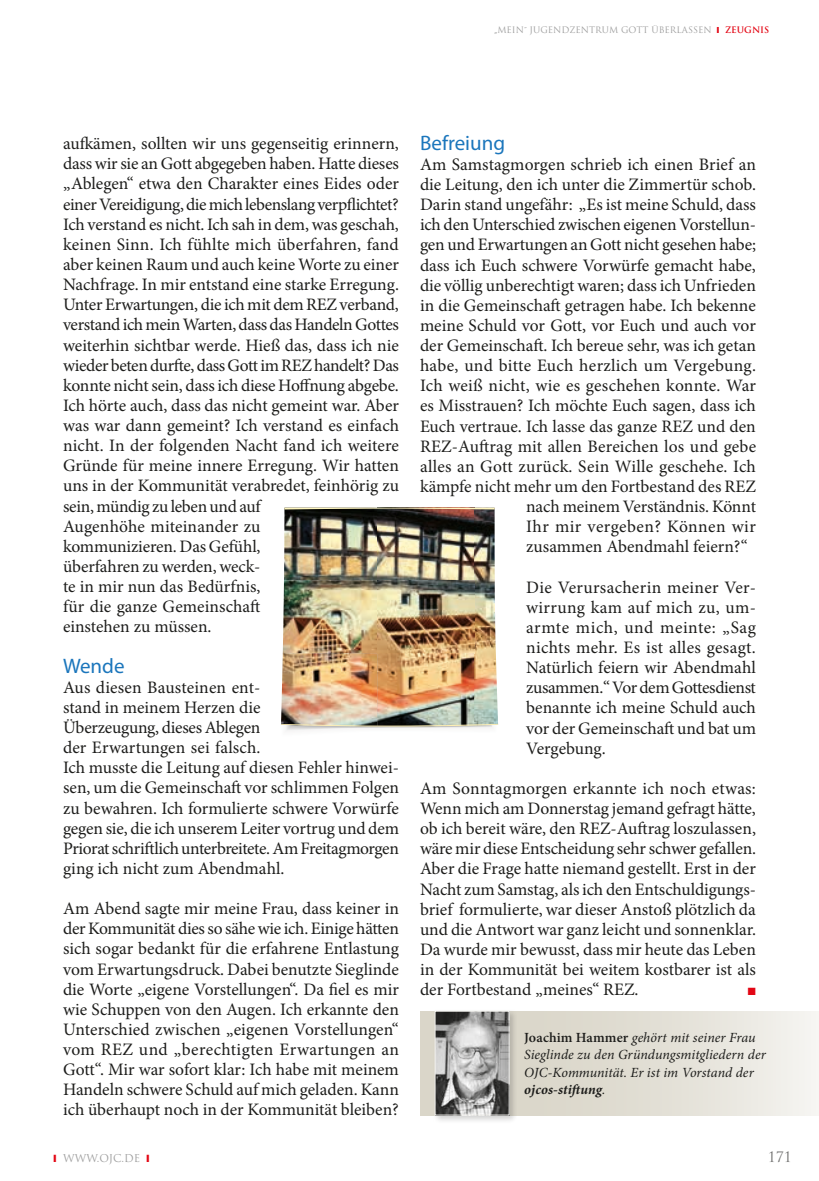
<style>
.page{position:relative;width:819px;height:1181px;background:#fff}
.page>*{position:absolute;margin:0;border:0;box-sizing:border-box;transform-origin:0 0}
.t1{font:21px "Myriad Pro";color:#1b76bc}
.t2{font:17.5px/20.1px "Minion Pro";letter-spacing:-.005em;color:#1d1d1b;text-align:justify}
.t3{font:17.5px "Minion Pro";letter-spacing:.015em;color:#1d1d1b}
.t4{font:17.5px "Minion Pro";letter-spacing:.025em;color:#1d1d1b}
.t5{font:italic 14px/17.5px "Minion Pro";color:#1d1d1b}
.t6{font:14px "Trajan Pro";color:#70706f}
.t7{font:10.5px "Trajan Pro";color:#9d9d9d}
.t8{font:10.5px "Zapf Dingbats ITC";color:#e30614}
.t9{font:8.75px "Trajan Pro";color:#9d9d9d}
.s1{font-family:"Myriad Pro";font-stretch:condensed}
.s2{color:#e30614}
.s3{font-weight:700;color:#e30614}
.s4{font-weight:600;font-style:normal}
.s5{font-weight:700}
</style>
<div class="page">
<svg style="left:420px;top:1011px;width:399px;height:104px;background:#e4e1d8"></svg>
<div style="left:433px;top:1009px;width:85px;height:114px;background:#1d1d1b;opacity:.2"></div>
<img style="left:437px;top:1013px;width:70px;height:100px">
<div style="left:435px;top:1011px;width:74px;height:104px;border:1px solid #f4f3ef"></div>
<img style="left:283px;top:509px;width:191px;height:144px">
<img style="left:474px;top:508px;width:24px;height:216px">
<img style="left:281px;top:653px;width:193px;height:71px">
<svg style="left:281px;top:724px;width:217px;height:3px"></svg>
<svg style="left:284px;top:508px;width:210px;height:1px"></svg>
<p class="t9" style="left:494px;top:24px;width:276px"><span class="s1">„</span>MEIN<span class="s1">˝</span> JUGENDZENTRUM GOTT ÜBERLASSEN <span class="s2">❙</span> <span class="s3">ZEUGNIS</span></p>
<p class="t2" style="left:63px;top:134px;width:337px;text-align:left">aufkämen, sollten wir uns gegenseitig erinnern, dass wir sie an Gott abgegeben haben. Hatte dieses „Ablegen“ etwa den Charakter eines Eides oder einer Vereidigung, die mich lebenslang verpflichtet?<br>Ich verstand es nicht. Ich sah in dem, was geschah, keinen Sinn. Ich fühlte mich überfahren, fand aber keinen Raum und auch keine Worte zu einer Nachfrage. In mir entstand eine starke Erregung.<br>Unter Erwartungen, die ich mit dem REZ verband, verstand ich mein Warten, dass das Handeln Gottes weiterhin sichtbar werde. Hieß das, dass ich nie wieder beten durfte, dass Gott im REZ handelt? Das konnte nicht sein, dass ich diese Hoffnung abgebe.<br>Ich hörte auch, dass das nicht gemeint war. Aber was war dann gemeint? Ich verstand es einfach nicht. In der folgenden Nacht fand ich weitere Gründe für meine innere Erregung. Wir hatten uns in der Kommunität verabredet, feinhörig zu sein, mündig zu leben und auf<br>Augenhöhe miteinander zu<br>kommunizieren. Das Gefühl,<br>überfahren zu werden, weck-<br>te in mir nun das Bedürfnis,<br>für die ganze Gemeinschaft<br>einstehen zu müssen.</p>
<p class="t1" style="left:63px;top:652px;width:63px">Wende</p>
<p class="t2" style="left:63px;top:677px;width:337px;text-align:left">Aus diesen Bausteinen ent-<br>stand in meinem Herzen die<br>Überzeugung, dieses Ablegen<br>der Erwartungen sei falsch.<br>Ich musste die Leitung auf diesen Fehler hinwei&shy;sen, um die Gemeinschaft vor schlimmen Folgen zu bewahren. Ich formulierte schwere Vorwürfe gegen sie, die ich unserem Leiter vortrug und dem Priorat schriftlich unterbreitete. Am Freitagmorgen ging ich nicht zum Abendmahl.</p>
<p class="t2" style="left:63px;top:898px;width:337px">Am Abend sagte mir meine Frau, dass keiner in der Kommunität dies so sähe wie ich. Einige hätten sich sogar bedankt für die erfahrene Entlastung vom Erwartungsdruck. Dabei benutzte Sieglinde die Worte „eigene Vorstellungen“. Da fiel es mir wie Schuppen von den Augen. Ich erkannte den Unterschied zwischen „eigenen Vorstellungen“ vom REZ und „berechtigten Erwartungen an Gott“. Mir war sofort klar: Ich habe mit meinem Handeln schwere Schuld auf mich geladen. Kann ich überhaupt noch in der Kommunität bleiben?</p>
<p class="t1" style="left:420px;top:130px;width:87px">Befreiung</p>
<p class="t2" style="left:420px;top:154px;width:337px">Am Samstagmorgen schrieb ich einen Brief an</p>
<p class="t2" style="left:420px;top:174px;width:337px">die Leitung, den ich unter die Zimmertür schob.</p>
<p class="t2" style="left:420px;top:194px;width:337px">Darin stand ungefähr: „Es ist meine Schuld, dass</p>
<p class="t2" style="left:420px;top:215px;width:337px">ich den Unterschied zwischen eigenen Vorstellun-</p>
<p class="t2" style="left:420px;top:235px;width:337px">gen und Erwartungen an Gott nicht gesehen habe;</p>
<p class="t2" style="left:420px;top:255px;width:337px">dass ich Euch schwere Vorwürfe gemacht habe,</p>
<p class="t2" style="left:420px;top:275px;width:337px">die völlig unberechtigt waren; dass ich Unfrieden</p>
<p class="t2" style="left:420px;top:295px;width:337px">in die Gemeinschaft getragen habe. Ich bekenne</p>
<p class="t2" style="left:420px;top:315px;width:337px">meine Schuld vor Gott, vor Euch und auch vor</p>
<p class="t2" style="left:420px;top:335px;width:337px">der Gemeinschaft. Ich bereue sehr, was ich getan</p>
<p class="t3" style="left:420px;top:354px;width:337px">habe, und bitte Euch herzlich um Vergebung.</p>
<p class="t2" style="left:420px;top:376px;width:337px">Ich weiß nicht, wie es geschehen konnte. War</p>
<p class="t2" style="left:420px;top:396px;width:337px">es Misstrauen? Ich möchte Euch sagen, dass ich</p>
<p class="t2" style="left:420px;top:416px;width:337px">Euch vertraue. Ich lasse das ganze REZ und den</p>
<p class="t2" style="left:420px;top:436px;width:337px">REZ-Auftrag mit allen Bereichen los und gebe</p>
<p class="t3" style="left:420px;top:454px;width:337px">alles an Gott zurück. Sein Wille geschehe. Ich</p>
<p class="t2" style="left:420px;top:476px;width:337px">kämpfe nicht mehr um den Fortbestand des REZ</p>
<p class="t2" style="left:526px;top:496px;width:231px">nach meinem Verständnis. Könnt</p>
<p class="t4" style="left:526px;top:515px;width:231px">Ihr mir vergeben? Können wir</p>
<p class="t2" style="left:526px;top:537px;width:223px">zusammen Abendmahl feiern?“</p>
<p class="t2" style="left:526px;top:577px;width:231px">Die Verursacherin meiner Ver&shy;wirrung kam auf mich zu, um&shy;armte mich, und meinte: „Sag nichts mehr. Es ist alles gesagt.<br>Natürlich feiern wir Abendmahl zusammen.“ Vor dem Gottesdienst benannte ich meine Schuld auch vor der Gemeinschaft und bat um Vergebung.</p>
<p class="t2" style="left:420px;top:778px;width:337px">Am Sonntagmorgen erkannte ich noch etwas:<br>Wenn mich am Donnerstag jemand gefragt hätte, ob ich bereit wäre, den REZ-Auftrag loszulassen, wäre mir diese Entscheidung sehr schwer gefallen.<br>Aber die Frage hatte niemand gestellt. Erst in der Nacht zum Samstag, als ich den Entschuldigungs&shy;brief formulierte, war dieser Anstoß plötzlich da und die Antwort war ganz leicht und sonnenklar.<br>Da wurde mir bewusst, dass mir heute das Leben in der Kommunität bei weitem kostbarer ist als der Fortbestand „meines“ REZ.</p>
<p class="t8" style="left:748px;top:986px;width:9px">■</p>
<p class="t5" style="left:524px;top:1028px;width:243px"><span class="s4">Joachim Hammer</span> gehört mit seiner Frau Sieglinde zu den Gründungsmitgliedern der OJC-Kommunität. Er ist im Vorstand der <span class="s5">ojcos-stiftung</span>.</p>
<p class="t7" style="left:53px;top:1151px;width:97px"><span class="s2">❙</span> WWW.OJC.DE <span class="s2">❙</span></p>
<p class="t6" style="left:767px;top:1147px;width:25px">171</p>
</div>
